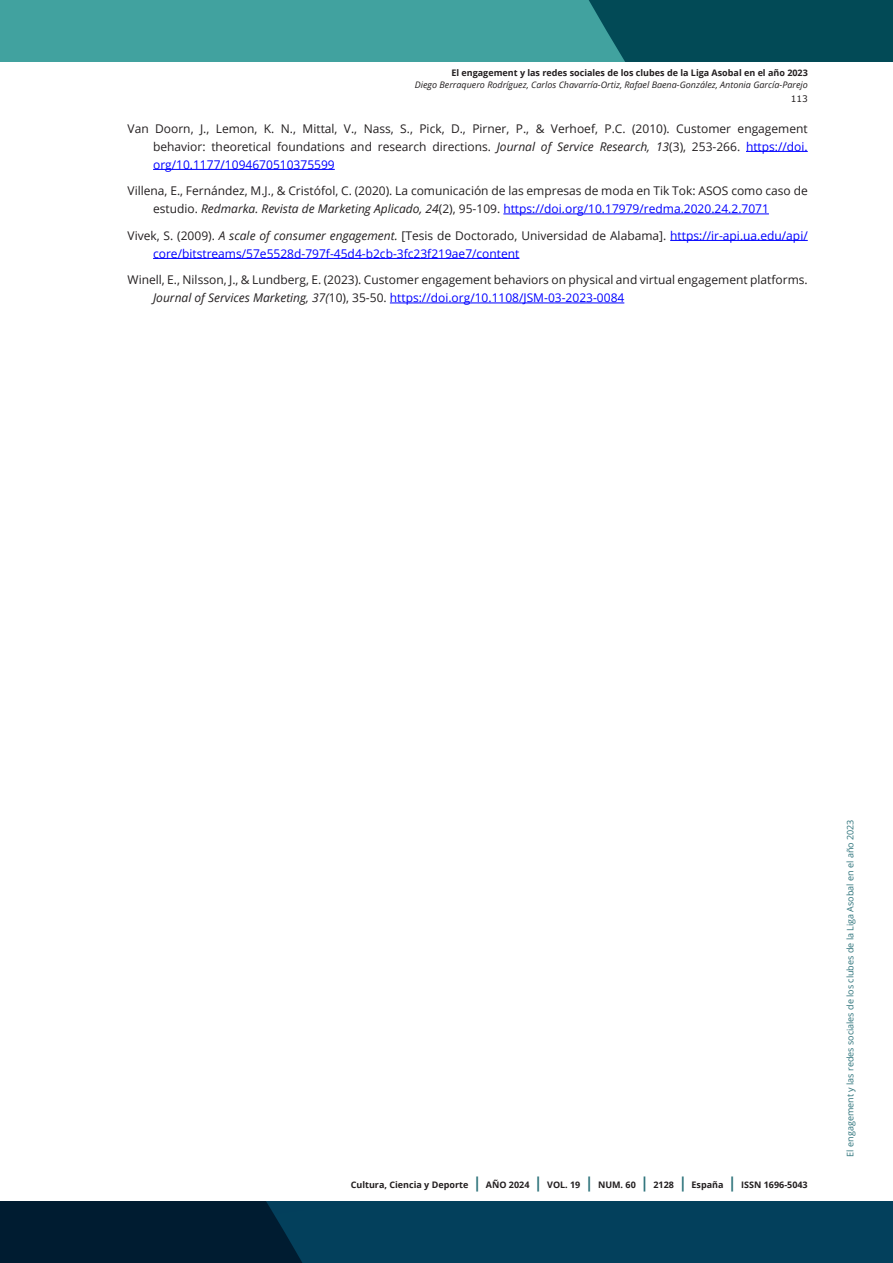
<style>
.page{position:relative;width:893px;height:1263px;background:#fff}
.page>*{position:absolute;margin:0;border:0;box-sizing:border-box;transform-origin:0 0}
.bibliografia{font:12px/18px "Open Sans";color:#231f20}
.bibliografia-2{font:12px/18px "Open Sans";color:#00f}
.t1{font:700 9px "Open Sans";color:#231f20}
.t2{font:italic 9px "Open Sans";color:#231f20}
.t3{font:9px "Open Sans";color:#2c727a}
.t4{font:9px "Verdana";color:#231f20}
.s1{font-style:italic}
.s2{color:#00f}
.s3{color:#231f20}
.s4{font-style:italic;color:#231f20}
.s5{font-size:15px;color:#2c727a}
</style>
<div class="page">
<svg style="left:0;top:1201px;width:893px;height:62px;background:#02344e"></svg>
<div style="left:0;top:0;width:893px;height:62px;background:#41a29f"></div>
<div style="left:589px;top:0;width:304px;height:62px;background:#024a56"></div>
<hr style="left:746px;top:151px;width:62px;height:1px;background:#00f">
<hr style="left:153px;top:169px;width:182px;height:1px;background:#00f">
<hr style="left:503px;top:214px;width:266px;height:1px;background:#00f">
<hr style="left:670px;top:240px;width:138px;height:1px;background:#00f">
<hr style="left:153px;top:258px;width:366px;height:1px;background:#00f">
<hr style="left:390px;top:303px;width:234px;height:1px;background:#00f">
<p class="t1" style="left:451px;top:67px;width:358px">El engagement y las redes sociales de los clubes de la Liga Asobal en el año 2023</p>
<p class="t2" style="left:415px;top:79px;width:394px">Diego Berraquero Rodríguez, Carlos Chavarría-Ortiz, Rafael Baena-González, Antonia García-Parejo</p>
<p class="t4" style="left:791px;top:92px;width:19px">113</p>
<p class="bibliografia" style="left:153px;top:119px;width:656px;text-align:justify;text-indent:-26px">Van Doorn, J., Lemon, K. N., Mittal, V., Nass, S., Pick, D., Pirner, P., &amp; Verhoef, P.C. (2010). Customer engagement behavior: theoretical foundations and research directions. <span class="s1">Journal of Service Research, 13</span>(3), 253-266. <span class="s2">https://doi. org/10.1177/1094670510375599</span></p>
<p class="bibliografia" style="left:153px;top:181px;width:656px;text-indent:-26px">Villena, E., Fernández, M.J., &amp; Cristófol, C. (2020). La comunicación de las empresas de moda en Tik Tok: ASOS como caso de estudio. <span class="s1">Redmarka. Revista de Marketing Aplicado, 24</span>(2), 95-109. <span class="s2">https://doi.org/10.17979/redma.2020.24.2.7071</span></p>
<p class="bibliografia-2" style="left:153px;top:226px;width:656px;text-indent:-26px"><span class="s3">Vivek, S. (2009).</span> <span class="s4">A scale of consumer engagement.</span> <span class="s3">[Tesis de Doctorado, Universidad de Alabama].</span> https://ir-api.ua.edu/api/ core/bitstreams/57e5528d-797f-45d4-b2cb-3fc23f219ae7/content</p>
<p class="bibliografia" style="left:153px;top:270px;width:656px;text-indent:-26px">Winell, E., Nilsson, J., &amp; Lundberg, E. (2023). Customer engagement behaviors on physical and virtual engagement platforms.<br><span class="s1">Journal of Services Marketing, 37(</span>10), 35-50. <span class="s2">https://doi.org/10.1108/JSM-03-2023-0084</span></p>
<p class="t1" style="left:351px;top:1179px;width:458px">Cultura, Ciencia y Deporte <span class="s5">|</span> AÑO 2024 <span class="s5">|</span> VOL. 19 <span class="s5">|</span> NUM. 60 <span class="s5">|</span> 2128 <span class="s5">|</span> España <span class="s5">|</span> ISSN 1696-5043</p>
<p class="t3" style="left:844px;top:1156px;width:338px;rotate:-90deg">El engagement y las redes sociales de los clubes de la Liga Asobal en el año 2023</p>
</div>
